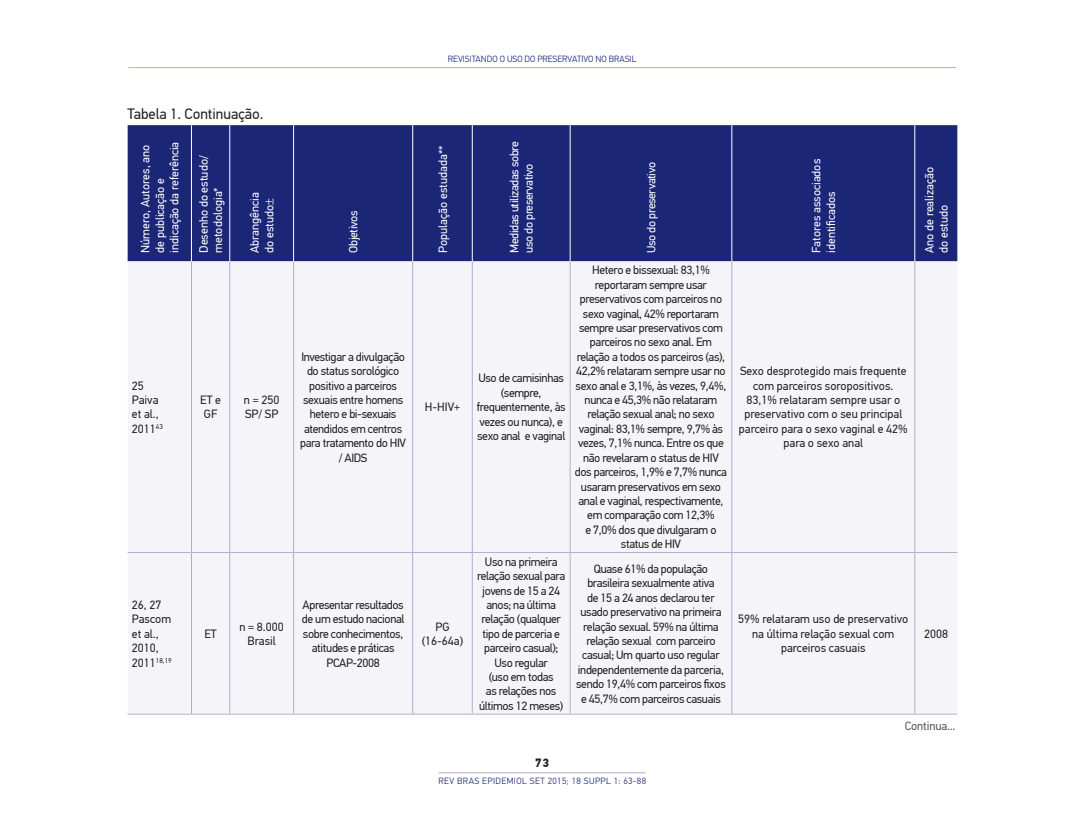
<style>
.page{position:relative;width:1085px;height:829px;background:#fff}
.page>*{position:absolute;margin:0;border:0;box-sizing:border-box;transform-origin:0 0}
.RBE_título_tab_fig{font:15px "PF Din Text Pro";color:#231f20}
.RBE_tabela_texto{font:12px/14.4px "PF Din Text Pro";letter-spacing:-.03em;color:#231f20;text-align:center}
.RBE_tabela_texto-2{font:12px/14.4px "PF Din Text Pro";color:#231f20}
.RBE_tabela_cab{font:12px/14.4px "PF Din Text Pro";color:#fff}
.RBE_tabela_cab-2{font:12px/14.4px "PF Din Text Pro";letter-spacing:-.03em;color:#fff}
.RBE_legenda_tab_fig{font:12px "PF Din Text Pro";letter-spacing:-.01em;color:#57585a}
.t1{font:700 12px "PF Din Text Pro";color:#231f20}
.t2{font:300 9px "PF Din Text Pro";letter-spacing:.05em;color:#1b2677}
.t3{font:300 9px "PF Din Text Pro";color:#1b2677}
.RBE_tabela_texto-3{font:7.05px "PF Din Text Pro";color:#231f20}
.s1{font-size:12px}
</style>
<div class="page">
<hr style="left:128px;top:67px;width:827px;height:1px;background:#afaecf">
<hr style="left:438px;top:771px;width:207px;height:1px;background:#afaecf">
<div style="left:128px;top:125px;width:829px;height:136px;background:#1b2677"></div>
<div style="left:128px;top:261px;width:829px;height:452px;background:#f5f5f9"></div>
<hr style="left:191px;top:261px;width:1px;height:290px;background:#afaecf">
<hr style="left:229px;top:261px;width:1px;height:290px;background:#afaecf">
<hr style="left:293px;top:261px;width:1px;height:290px;background:#afaecf">
<hr style="left:412px;top:261px;width:1px;height:290px;background:#afaecf">
<hr style="left:472px;top:261px;width:1px;height:290px;background:#afaecf">
<hr style="left:569px;top:261px;width:1px;height:290px;background:#afaecf">
<hr style="left:731px;top:261px;width:1px;height:290px;background:#afaecf">
<hr style="left:914px;top:261px;width:1px;height:290px;background:#afaecf">
<hr style="left:128px;top:551px;width:63px;height:1px;background:#afaecf">
<hr style="left:191px;top:551px;width:39px;height:1px;background:#afaecf">
<hr style="left:191px;top:552px;width:1px;height:161px;background:#afaecf">
<hr style="left:230px;top:551px;width:63px;height:1px;background:#afaecf">
<hr style="left:229px;top:552px;width:1px;height:161px;background:#afaecf">
<hr style="left:293px;top:551px;width:119px;height:1px;background:#afaecf">
<hr style="left:293px;top:552px;width:1px;height:161px;background:#afaecf">
<hr style="left:412px;top:551px;width:60px;height:1px;background:#afaecf">
<hr style="left:412px;top:552px;width:1px;height:161px;background:#afaecf">
<hr style="left:472px;top:551px;width:98px;height:1px;background:#afaecf">
<hr style="left:472px;top:552px;width:1px;height:161px;background:#afaecf">
<hr style="left:570px;top:551px;width:161px;height:1px;background:#afaecf">
<hr style="left:569px;top:552px;width:1px;height:161px;background:#afaecf">
<hr style="left:731px;top:551px;width:183px;height:1px;background:#afaecf">
<hr style="left:731px;top:552px;width:1px;height:161px;background:#afaecf">
<hr style="left:914px;top:551px;width:43px;height:1px;background:#afaecf">
<hr style="left:914px;top:552px;width:1px;height:161px;background:#afaecf">
<hr style="left:128px;top:713px;width:63px;height:1px;background:#afaecf">
<hr style="left:191px;top:713px;width:39px;height:1px;background:#afaecf">
<hr style="left:230px;top:713px;width:63px;height:1px;background:#afaecf">
<hr style="left:293px;top:713px;width:119px;height:1px;background:#afaecf">
<hr style="left:412px;top:713px;width:60px;height:1px;background:#afaecf">
<hr style="left:472px;top:713px;width:98px;height:1px;background:#afaecf">
<hr style="left:570px;top:713px;width:161px;height:1px;background:#afaecf">
<hr style="left:731px;top:713px;width:183px;height:1px;background:#afaecf">
<hr style="left:914px;top:713px;width:43px;height:1px;background:#afaecf">
<hr style="left:191px;top:125px;width:1px;height:136px;background:#fff">
<hr style="left:229px;top:125px;width:1px;height:136px;background:#fff">
<hr style="left:293px;top:125px;width:1px;height:136px;background:#fff">
<hr style="left:412px;top:125px;width:1px;height:136px;background:#fff">
<hr style="left:472px;top:125px;width:1px;height:136px;background:#fff">
<hr style="left:569px;top:125px;width:1px;height:136px;background:#fff">
<hr style="left:731px;top:125px;width:1px;height:136px;background:#fff">
<hr style="left:914px;top:125px;width:1px;height:136px;background:#fff">
<svg style="left:265px;top:198px;width:8px;height:6px"></svg>
<p class="t3" style="left:448px;top:54px;width:190px">REVISITANDO O USO DO PRESERVATIVO NO BRASIL</p>
<p class="RBE_título_tab_fig" style="left:128px;top:105px;width:137px">Tabela 1. Continuação.</p>
<p class="RBE_tabela_cab" style="left:138px;top:253px;width:113px;rotate:-90deg">Número, Autores, ano de publicação e indicação da referência</p>
<p class="RBE_tabela_cab" style="left:197px;top:253px;width:99px;rotate:-90deg">Desenho do estudo/ metodologia*</p>
<p class="RBE_tabela_cab" style="left:248px;top:253px;width:62px;rotate:-90deg">Abrangência do estudo</p>
<p class="RBE_tabela_texto" style="left:132px;top:378px;width:13px">25</p>
<p class="RBE_tabela_texto-2" style="left:132px;top:392px;width:32px">Paiva et al.,<br>2011<sup>43</sup></p>
<p class="RBE_tabela_texto" style="left:200px;top:392px;width:22px">ET e<br>GF</p>
<p class="RBE_tabela_texto" style="left:244px;top:392px;width:37px">n = 250</p>
<p class="RBE_tabela_texto" style="left:245px;top:407px;width:35px">SP/ SP</p>
<p class="RBE_tabela_texto" style="left:132px;top:597px;width:31px">26, 27</p>
<p class="RBE_tabela_texto-2" style="left:132px;top:611px;width:41px">Pascom et al.,<br>2010,</p>
<p class="RBE_tabela_texto-3" style="left:132px;top:655px;width:41px"><span class="s1">2011</span>18,19</p>
<p class="RBE_tabela_texto" style="left:204px;top:626px;width:14px">ET</p>
<p class="RBE_tabela_texto" style="left:239px;top:619px;width:46px">n = 8.000</p>
<p class="RBE_tabela_texto" style="left:247px;top:633px;width:30px">Brasil</p>
<p class="RBE_tabela_cab-2" style="left:346px;top:253px;width:44px;rotate:-90deg">Objetivos</p>
<p class="RBE_tabela_texto" style="left:300px;top:349px;width:107px">Investigar a divulgação do status sorológico positivo a parceiros sexuais entre homens hetero e bi-sexuais atendidos em centros para tratamento do HIV / AIDS</p>
<p class="RBE_tabela_texto" style="left:302px;top:597px;width:104px">Apresentar resultados de um estudo nacional sobre conhecimentos, atitudes e práticas<br>PCAP-2008</p>
<p class="RBE_tabela_cab" style="left:435px;top:253px;width:108px;rotate:-90deg">População estudada**</p>
<p class="RBE_tabela_cab-2" style="left:507px;top:253px;width:113px;rotate:-90deg">Medidas utilizadas sobre uso do preservativo</p>
<p class="RBE_tabela_texto" style="left:425px;top:400px;width:37px">H-HIV+</p>
<p class="RBE_tabela_texto" style="left:477px;top:371px;width:90px">Uso de camisinhas (sempre, frequentemente, às vezes ou nunca), e sexo anal e vaginal</p>
<p class="RBE_tabela_cab-2" style="left:644px;top:253px;width:92px;rotate:-90deg">Uso do preservativo</p>
<p class="RBE_tabela_cab" style="left:809px;top:253px;width:95px;rotate:-90deg">Fatores associados identificados</p>
<p class="RBE_tabela_cab" style="left:922px;top:253px;width:87px;rotate:-90deg">Ano de realização do estudo</p>
<p class="RBE_tabela_texto" style="left:574px;top:263px;width:154px">Hetero e bissexual: 83,1% reportaram sempre usar preservativos com parceiros no sexo vaginal, 42% reportaram sempre usar preservativos com parceiros no sexo anal. Em relação a todos os parceiros (as),<br>42,2% relataram sempre usar no sexo anal e 3,1%, às vezes, 9,4%, nunca e 45,3% não relataram relação sexual anal; no sexo vaginal: 83,1% sempre, 9,7% às vezes, 7,1% nunca. Entre os que não revelaram o status de HIV dos parceiros, 1,9% e 7,7% nunca usaram preservativos em sexo anal e vaginal, respectivamente, em comparação com 12,3%<br>e 7,0% dos que divulgaram o status de HIV</p>
<p class="RBE_tabela_texto-2" style="left:738px;top:364px;width:170px;text-align:center">Sexo desprotegido mais frequente com parceiros soropositivos.<br>83,1% relataram sempre usar o preservativo com o seu principal parceiro para o sexo vaginal e 42% para o sexo anal</p>
<p class="RBE_tabela_texto" style="left:421px;top:619px;width:43px">PG (16-64a)</p>
<p class="RBE_tabela_texto" style="left:477px;top:554px;width:89px">Uso na primeira relação sexual para jovens de 15 a 24 anos; na última relação (qualquer tipo de parceria e parceiro casual);<br>Uso regular<br>(uso em todas<br>as relações nos últimos 12 meses)</p>
<p class="RBE_tabela_texto" style="left:576px;top:561px;width:151px">Quase 61% da população brasileira sexualmente ativa<br>de 15 a 24 anos declarou ter usado preservativo na primeira relação sexual. 59% na última relação sexual com parceiro casual; Um quarto uso regular independentemente da parceria, sendo 19,4% com parceiros fixos e 45,7% com parceiros casuais</p>
<p class="t1" style="left:535px;top:754px;width:15px">73</p>
<p class="t2" style="left:438px;top:775px;width:209px">REV BRAS EPIDEMIOL SET 2015; 18 SUPPL 1: 63-88</p>
<p class="RBE_tabela_texto-2" style="left:738px;top:611px;width:172px;text-align:center">59% relataram uso de preservativo na última relação sexual com parceiros casuais</p>
<p class="RBE_tabela_texto" style="left:923px;top:626px;width:25px">2008</p>
<p class="RBE_legenda_tab_fig" style="left:904px;top:718px;width:52px">Continua...</p>
</div>
